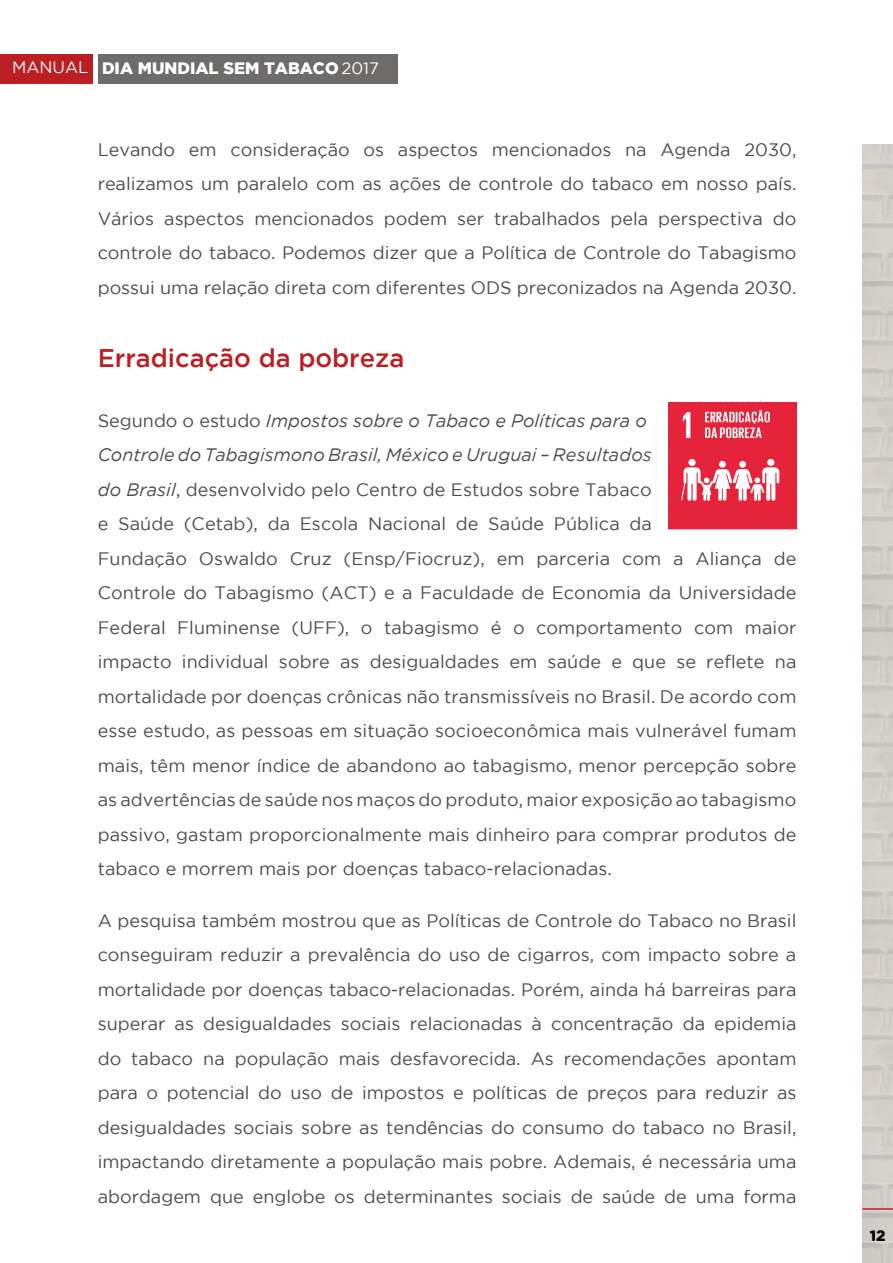
<style>
.page{position:relative;width:893px;height:1263px;background:#fff}
.page>*{position:absolute;margin:0;border:0;box-sizing:border-box;transform-origin:0 0}
.tit2{font:500 25.5px "Gotham";color:#bb1f23}
.texto{font:18px/34.5px "Gotham";letter-spacing:.005em;color:#4d4d4f;text-align:justify}
.t1{font:900 16.5px "Gotham";color:#fff}
.t2{font:900 15px "Gotham";color:#000}
.s1{font-weight:400}
.s2{font-style:italic}
</style>
<div class="page">
<div style="left:0;top:54px;width:93px;height:30px;background:#bb1f23"></div>
<div style="left:98px;top:54px;width:300px;height:30px;background:#6d6c6a"></div>
<hr style="left:862px;top:1208px;width:31px;height:2px;background:#bb1f23">
<img style="left:669px;top:402px;width:127px;height:128px">
<p class="t1" style="left:12px;top:59px;width:368px"><span class="s1">MANUAL</span> DIA MUNDIAL SEM TABACO <span class="s1">2017</span></p>
<p class="texto" style="left:98px;top:132px;width:700px">Levando em consideração os aspectos mencionados na Agenda 2030, realizamos um paralelo com as ações de controle do tabaco em nosso país.<br>Vários aspectos mencionados podem ser trabalhados pela perspectiva do controle do tabaco. Podemos dizer que a Política de Controle do Tabagismo possui uma relação direta com diferentes ODS preconizados na Agenda 2030.</p>
<p class="tit2" style="left:98px;top:343px;width:308px">Erradicação da pobreza</p>
<p class="texto" style="left:98px;top:403px;width:700px;text-align:left">Segundo o estudo <span class="s2">Impostos sobre o Tabaco e Políticas para o<br>Controle do Tabagismono Brasil, México e Uruguai – Resultados<br>do Brasil</span>, desenvolvido pelo Centro de Estudos sobre Tabaco<br>e Saúde (Cetab), da Escola Nacional de Saúde Pública da<br>Fundação Oswaldo Cruz (Ensp/Fiocruz), em parceria com a Aliança de Controle do Tabagismo (ACT) e a Faculdade de Economia da Universidade Federal Fluminense (UFF), o tabagismo é o comportamento com maior impacto individual sobre as desigualdades em saúde e que se reflete na mortalidade por doenças crônicas não transmissíveis no Brasil. De acordo com esse estudo, as pessoas em situação socioeconômica mais vulnerável fumam mais, têm menor índice de abandono ao tabagismo, menor percepção sobre as advertências de saúde nos maços do produto, maior exposição ao tabagismo passivo, gastam proporcionalmente mais dinheiro para comprar produtos de tabaco e morrem mais por doenças tabaco-relacionadas.</p>
<p class="texto" style="left:98px;top:903px;width:700px">A pesquisa também mostrou que as Políticas de Controle do Tabaco no Brasil conseguiram reduzir a prevalência do uso de cigarros, com impacto sobre a mortalidade por doenças tabaco-relacionadas. Porém, ainda há barreiras para superar as desigualdades sociais relacionadas à concentração da epidemia do tabaco na população mais desfavorecida. As recomendações apontam para o potencial do uso de impostos e políticas de preços para reduzir as desigualdades sociais sobre as tendências do consumo do tabaco no Brasil, impactando diretamente a população mais pobre. Ademais, é necessária uma abordagem que englobe os determinantes sociais de saúde de uma forma</p>
<p class="t2" style="left:870px;top:1227px;width:17px">12</p>
</div>
